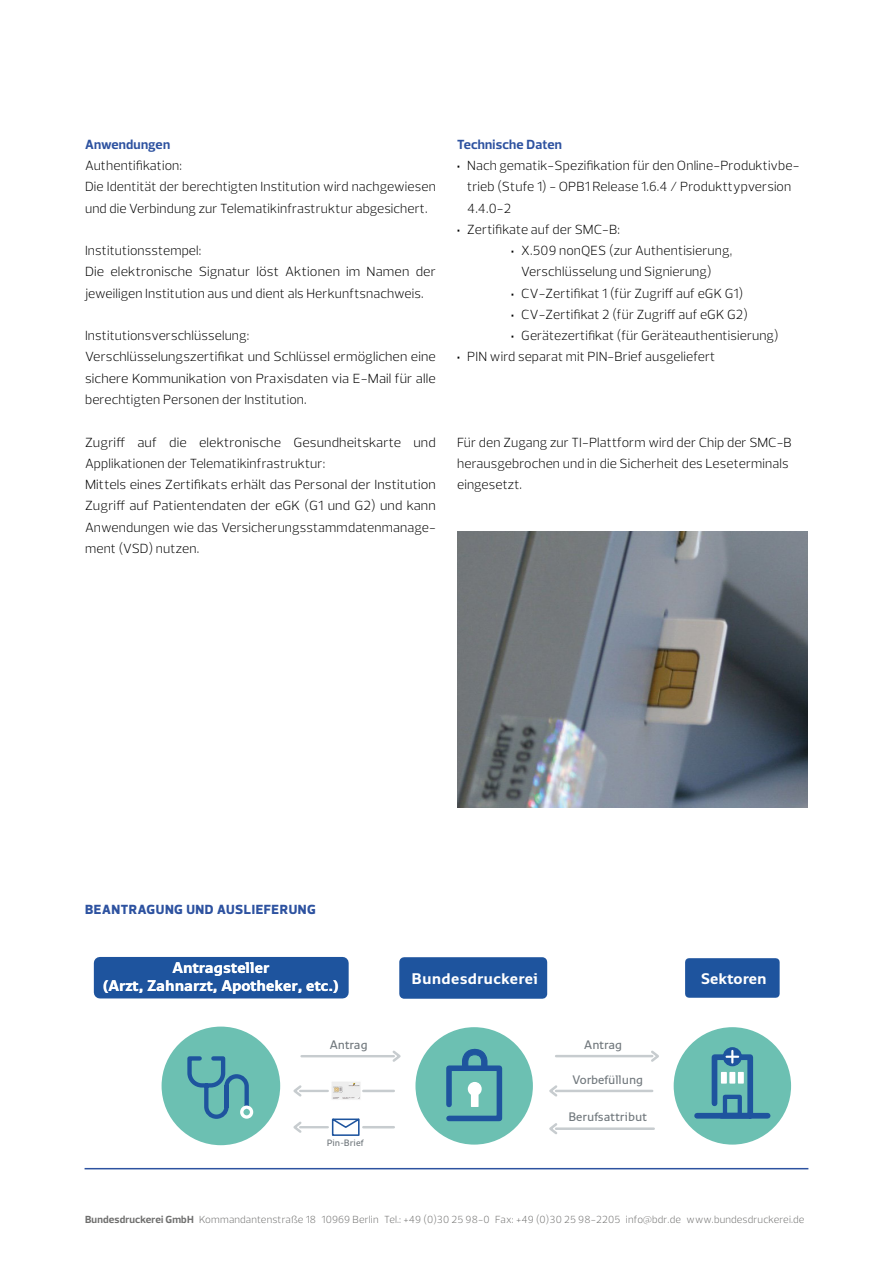
<style>
.page{position:relative;width:893px;height:1263px;background:#fff}
.page>*{position:absolute;margin:0;border:0;box-sizing:border-box;transform-origin:0 0}
.t1{font:700 15.3px/18.3px "Monitor Pro";color:#fff;text-align:center}
.t2{font:300 13.5px/21.3px "Prelo";letter-spacing:.01em;color:#000}
.t3{font:700 13.5px "Prelo";letter-spacing:.015em;color:#2d52a0}
.t4{font:800 13.5px "Prelo";letter-spacing:.045em;color:#2d52a0}
.t5{font:500 12.15px "Monitor Pro";color:#71787d}
.t6{font:300 10.5px "Prelo";letter-spacing:.015em;color:#6f6f6e}
.t7{font:500 9.15px "Monitor Pro";color:#71787d}
.s1{font-weight:700}
</style>
<div class="page">
<img style="left:457px;top:531px;width:351px;height:277px">
<hr style="left:85px;top:1168px;width:723px;height:1px;background:#2d52a0">
<div style="left:690px;top:962px;width:87px;height:32px;background:#1e549e"></div>
<div style="left:685px;top:958px;width:95px;height:40px;border:7px solid #1e549e"></div>
<div style="left:100px;top:963px;width:243px;height:29px;background:#1e549e"></div>
<div style="left:94px;top:957px;width:255px;height:41px;border:12px solid #1e549e"></div>
<hr style="left:302px;top:1055px;width:92px;height:2px;background:#c7cccf">
<hr style="left:300px;top:1126px;width:28px;height:2px;background:#c7cccf">
<hr style="left:363px;top:1126px;width:31px;height:2px;background:#c7cccf">
<hr style="left:300px;top:1090px;width:28px;height:2px;background:#c7cccf">
<hr style="left:363px;top:1090px;width:31px;height:2px;background:#c7cccf">
<hr style="left:556px;top:1090px;width:96px;height:2px;background:#c7cccf">
<hr style="left:556px;top:1127px;width:98px;height:3px;background:#c7cccf">
<hr style="left:556px;top:1055px;width:96px;height:2px;background:#c7cccf">
<svg style="left:331px;top:1118px;width:29px;height:18px"></svg>
<img style="left:332px;top:1082px;width:29px;height:18px">
<svg style="left:293px;top:1121px;width:11px;height:12px"></svg>
<svg style="left:293px;top:1085px;width:11px;height:12px"></svg>
<svg style="left:549px;top:1085px;width:11px;height:12px"></svg>
<svg style="left:549px;top:1123px;width:11px;height:11px"></svg>
<svg style="left:390px;top:1050px;width:11px;height:12px"></svg>
<svg style="left:649px;top:1050px;width:10px;height:12px"></svg>
<div style="left:404px;top:962px;width:139px;height:32px;background:#1e549e"></div>
<div style="left:399px;top:957px;width:148px;height:42px;border:9px solid #1e549e"></div>
<div style="left:162px;top:1026px;width:118px;height:119px;background:#6cc0b2;border-radius:50%"></div>
<div style="left:415px;top:1027px;width:118px;height:117px;background:#6cc0b2;border-radius:50%"></div>
<svg style="left:446px;top:1049px;width:57px;height:73px"></svg>
<svg style="left:187px;top:1056px;width:62px;height:63px"></svg>
<div style="left:240px;top:1105px;width:13px;height:14px;border:3px solid #fff;border-radius:50%"></div>
<div style="left:674px;top:1027px;width:117px;height:117px;background:#6cc0b2;border-radius:50%"></div>
<div style="left:697px;top:1113px;width:71px;height:5px;background:#1e549e"></div>
<svg style="left:724px;top:1048px;width:17px;height:17px"></svg>
<div style="left:723px;top:1047px;width:19px;height:19px;border:2px solid #1e549e;border-radius:50%"></div>
<svg style="left:709px;top:1051px;width:47px;height:68px"></svg>
<p class="t3" style="left:85px;top:136px;width:87px">Anwendungen</p>
<p class="t2" style="left:85px;top:155px;width:352px">Authentifikation:<br>Die Identität der berechtigten Institution wird nachgewiesen und die Verbindung zur Telematikinfrastruktur abgesichert.</p>
<p class="t2" style="left:85px;top:240px;width:352px">Institutionsstempel:<br>Die elektronische Signatur löst Aktionen im Namen der jeweiligen Institution aus und dient als Herkunftsnachweis.</p>
<p class="t2" style="left:85px;top:325px;width:352px">Institutionsverschlüsselung:<br>Verschlüsselungszertifikat und Schlüssel ermöglichen eine sichere Kommunikation von Praxisdaten via E-Mail für alle berechtigten Personen der Institution.</p>
<p class="t2" style="left:85px;top:431px;width:352px">Zugriff auf die elektronische Gesundheitskarte und Applikationen der Telematikinfrastruktur:<br>Mittels eines Zertifikats erhält das Personal der Institution Zugriff auf Patientendaten der eGK (G1 und G2) und kann Anwendungen wie das Versicherungsstammdatenmanage&shy;ment (VSD) nutzen.</p>
<p class="t3" style="left:457px;top:136px;width:106px">Technische Daten</p>
<p class="t2" style="left:467px;top:155px;width:334px;text-indent:-10px"><span class="s1">•</span> Nach gematik-Spezifikation für den Online-Produktivbe&shy;trieb (Stufe 1) - OPB1 Release 1.6.4 / Produkttypversion<br>4.4.0-2</p>
<p class="t2" style="left:457px;top:219px;width:164px"><span class="s1">•</span> Zertifikate auf der SMC-B:</p>
<p class="t2" style="left:521px;top:240px;width:212px;text-indent:-10px"><span class="s1">•</span> X.509 nonQES (zur Authentisierung,<br>Verschlüsselung und Signierung)</p>
<p class="t2" style="left:511px;top:282px;width:234px"><span class="s1">•</span> CV-Zertifikat 1 (für Zugriff auf eGK G1)</p>
<p class="t2" style="left:511px;top:304px;width:238px"><span class="s1">•</span> CV-Zertifikat 2 (für Zugriff auf eGK G2)</p>
<p class="t2" style="left:511px;top:325px;width:269px"><span class="s1">•</span> Gerätezertifikat (für Geräteauthentisierung)</p>
<p class="t2" style="left:457px;top:346px;width:260px"><span class="s1">•</span> PIN wird separat mit PIN-Brief ausgeliefert</p>
<p class="t2" style="left:457px;top:431px;width:336px">Für den Zugang zur TI-Plattform wird der Chip der SMC-B herausgebrochen und in die Sicherheit des Leseterminals eingesetzt.</p>
<p class="t4" style="left:85px;top:901px;width:232px">BEANTRAGUNG UND AUSLIEFERUNG</p>
<p class="t1" style="left:103px;top:958px;width:237px">Antragsteller<br>(Arzt, Zahnarzt, Apotheker, etc.)</p>
<p class="t1" style="left:412px;top:970px;width:128px">Bundesdruckerei</p>
<p class="t5" style="left:330px;top:1036px;width:40px">Antrag</p>
<p class="t7" style="left:327px;top:1136px;width:38px">Pin-Brief</p>
<p class="t5" style="left:584px;top:1036px;width:40px">Antrag</p>
<p class="t5" style="left:572px;top:1071px;width:72px">Vorbefüllung</p>
<p class="t5" style="left:568px;top:1109px;width:80px">Berufsattribut</p>
<p class="t1" style="left:701px;top:970px;width:67px">Sektoren</p>
<p class="t6" style="left:85px;top:1212px;width:721px"><span class="s1">Bundesdruckerei GmbH</span> Kommandantenstraße 18 10969 Berlin Tel.: +49 (0)30 25 98-0 Fax: +49 (0)30 25 98-2205 info@bdr.de www.bundesdruckerei.de</p>
</div>
